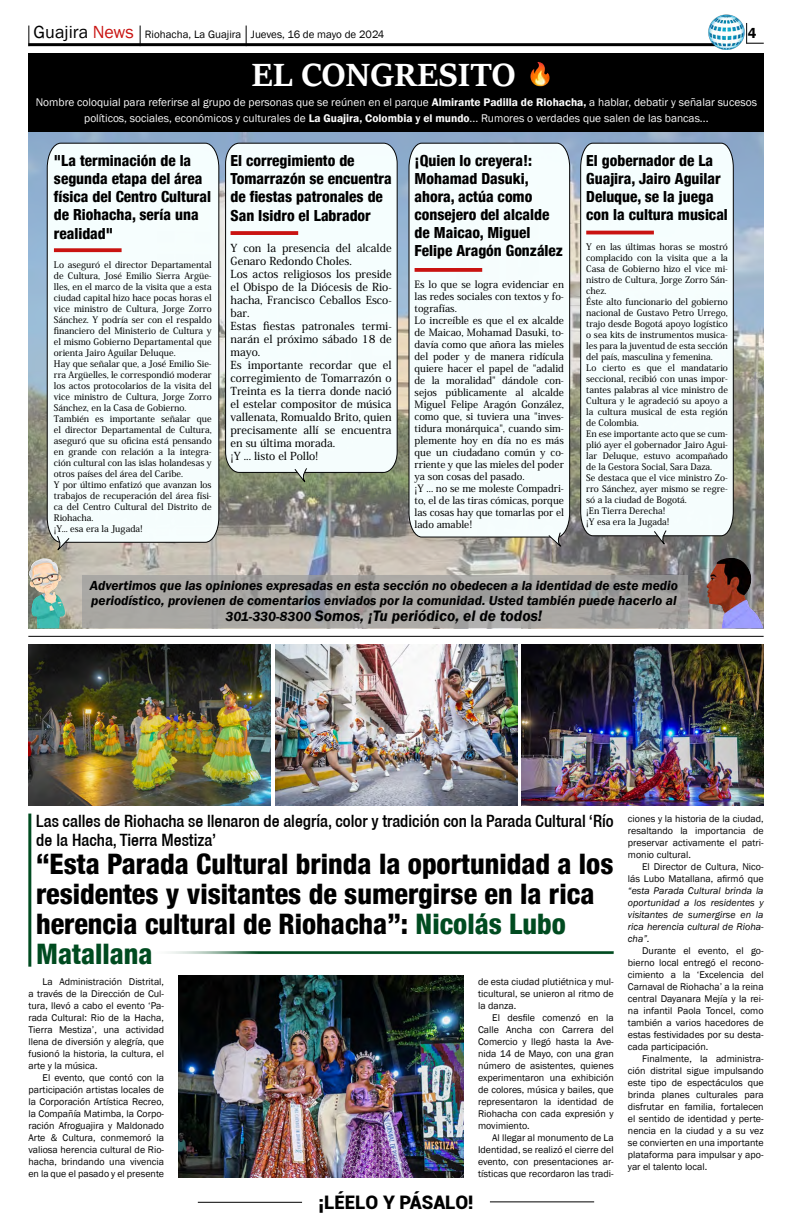
<style>
.page{position:relative;width:792px;height:1224px;background:#fff}
.page>*{position:absolute;margin:0;border:0;box-sizing:border-box;transform-origin:0 0}
.t1{font:700 35.4px "Sitka Heading";color:#fff}
.t2{font:800 condensed 28.2px/29.9px "Helvetica 87";color:#000}
.t3{font:900 18.7px "Roboto";color:#000}
.t4{font:500 condensed 17px/19px "Helvetica 67";color:#000}
.t5{font:italic 600 15.6px "Franklin Gothic";color:#000}
.t6{font:800 condensed 15.3px/18.1px "Helvetica 87";color:#000}
.t7{font:600 14.7px "Franklin Gothic";color:#000}
.t8{font:italic 600 13.5px/15.6px "Franklin Gothic";color:#000}
.t9{font:11.4px/15.6px "Franklin Gothic";color:#fcfcfc;text-align:center}
.t10{font:500 11px/13px "Koz Min Pr 6 N";color:#000}
.t11{font:11px "Franklin Gothic";color:#000}
.t12{font:10px/12px "Franklin Gothic";color:#000;text-align:justify}
.t13{font:500 10px/12px "Koz Min Pr 6 N";color:#000}
.t14{font:italic 10px/12px "Franklin Gothic";color:#000;text-align:justify}
.t15{font:500 9px/11px "Koz Min Pr 6 N";color:#000}
.s1{font-size:18px}
.s2{font-size:18px;color:#c91311}
.s3{font-weight:600}
.s4{font-size:13.5px}
.s5{color:#004b20}
</style>
<div class="page">
<hr style="left:198px;top:1202px;width:104px;height:1px;background:#000">
<hr style="left:490px;top:1201px;width:104px;height:1px;background:#000">
<hr style="left:28px;top:43px;width:688px;height:3px;background:#000">
<svg style="left:746px;top:23px;width:18px;height:21px"></svg>
<svg style="left:28px;top:26px;width:1px;height:20px"></svg>
<svg style="left:140px;top:26px;width:1px;height:18px"></svg>
<svg style="left:246px;top:26px;width:1px;height:18px"></svg>
<img style="left:708px;top:14px;width:37px;height:36px">
<img style="left:28px;top:131px;width:736px;height:497px">
<div style="left:28px;top:53px;width:736px;height:78px;background:#000"></div>
<svg style="left:82px;top:575px;width:606px;height:53px;background:#a7a5a2"></svg>
<img style="left:530px;top:62px;width:20px;height:24px">
<hr style="left:28px;top:636px;width:736px;height:1px;background:#000">
<hr style="left:145px;top:951px;width:469px;height:3px;background:#004b20">
<hr style="left:28px;top:814px;width:3px;height:153px;background:#004b20">
<div style="left:225px;top:143px;width:173px;height:330px;background:#f5fefe"></div>
<svg style="left:294px;top:467px;width:15px;height:20px"></svg>
<div style="left:409px;top:143px;width:161px;height:395px;background:#f5fdfd"></div>
<svg style="left:548px;top:532px;width:17px;height:19px"></svg>
<div style="left:580px;top:143px;width:154px;height:393px;background:#f5fdfd"></div>
<svg style="left:653px;top:530px;width:15px;height:19px"></svg>
<div style="left:47px;top:143px;width:172px;height:400px;background:#f5fefe"></div>
<svg style="left:54px;top:535px;width:16px;height:20px"></svg>
<svg style="left:231px;top:231px;width:67px;height:4px"></svg>
<svg style="left:415px;top:268px;width:67px;height:4px"></svg>
<hr style="left:586px;top:231px;width:68px;height:3px;background:#c91311">
<svg style="left:54px;top:248px;width:68px;height:4px"></svg>
<img style="left:706px;top:558px;width:58px;height:70px">
<img style="left:28px;top:558px;width:37px;height:70px">
<img style="left:178px;top:976px;width:286px;height:202px">
<img style="left:28px;top:644px;width:242px;height:162px">
<img style="left:275px;top:644px;width:242px;height:162px">
<img style="left:522px;top:644px;width:242px;height:162px">
<p class="t11" style="left:34px;top:28px;width:352px"><span class="s1">Guajira</span> <span class="s2">News</span> Riohacha, La Guajira Jueves, 16 de mayo de 2024</p>
<h3 class="t7" style="left:748px;top:24px;width:10px">4</h3>
<h1 class="t1" style="left:251px;top:49px;width:266px">EL CONGRESITO</h1>
<p class="t9" style="left:36px;top:95px;width:723px">Nombre coloquial para referirse al grupo de personas que se reúnen en el parque <span class="s3">Almirante Padilla de Riohacha,</span> a hablar, debatir y señalar sucesos políticos, sociales, económicos y culturales de <span class="s3">La Guajira, Colombia y el mundo</span>... Rumores o verdades que salen de las bancas...</p>
<h3 class="t6" style="left:54px;top:151px;width:159px">"La terminación de la segunda etapa del área física del Centro Cultural de Riohacha, sería una realidad"</h3>
<p class="t15" style="left:54px;top:259px;width:159px">Lo aseguró el director Departamental de Cultura, José Emilio Sierra Argüe&shy;lles, en el marco de la visita que a esta ciudad capital hizo hace pocas horas el vice ministro de Cultura, Jorge Zorro Sánchez. Y podría ser con el respaldo financiero del Ministerio de Cultura y el mismo Gobierno Departamental que orienta Jairo Aguilar Deluque.<br>Hay que señalar que, a José Emilio Sie&shy;rra Argüelles, le correspondió moderar los actos protocolarios de la visita del vice ministro de Cultura, Jorge Zorro Sánchez, en la Casa de Gobierno.<br>También es importante señalar que el director Departamental de Cultura, aseguró que su oficina está pensando en grande con relación a la integra&shy;ción cultural con las islas holandesas y otros países del área del Caribe.<br>Y por último enfatizó que avanzan los trabajos de recuperación del área físi&shy;ca del Centro Cultural del Distrito de Riohacha.<br>¡Y... esa era la Jugada!</p>
<h3 class="t6" style="left:231px;top:151px;width:163px">El corregimiento de<br>Tomarrazón se encuentra de fiestas patronales de<br>San Isidro el Labrador</h3>
<h3 class="t6" style="left:415px;top:151px;width:150px">¡Quien lo creyera!:<br>Mohamad Dasuki, ahora, actúa como consejero del alcalde de Maicao, Miguel<br>Felipe Aragón González</h3>
<h3 class="t6" style="left:586px;top:151px;width:143px">El gobernador de La<br>Guajira, Jairo Aguilar<br>Deluque, se la juega con la cultura musical</h3>
<p class="t15" style="left:586px;top:242px;width:143px">Y en las últimas horas se mostró complacido con la visita que a la<br>Casa de Gobierno hizo el vice mi&shy;nistro de Cultura, Jorge Zorro Sán&shy;chez.<br>Éste alto funcionario del gobierno nacional de Gustavo Petro Urrego, trajo desde Bogotá apoyo logístico o sea kits de instrumentos musica&shy;les para la juventud de esta sección del país, masculina y femenina.<br>Lo cierto es que el mandatario seccional, recibió con unas impor&shy;tantes palabras al vice ministro de<br>Cultura y le agradeció su apoyo a la cultura musical de esta región de Colombia.<br>En ese importante acto que se cum&shy;plió ayer el gobernador Jairo Agui&shy;lar Deluque, estuvo acompañado de la Gestora Social, Sara Daza.<br>Se destaca que el vice ministro Zo&shy;rro Sánchez, ayer mismo se regre&shy;só a la ciudad de Bogotá.<br>¡En Tierra Derecha!<br>¡Y esa era la Jugada!</p>
<p class="t10" style="left:231px;top:242px;width:163px">Y con la presencia del alcalde<br>Genaro Redondo Choles.<br>Los actos religiosos los preside el Obispo de la Diócesis de Rio&shy;hacha, Francisco Ceballos Esco&shy;bar.<br>Estas fiestas patronales termi&shy;narán el próximo sábado 18 de mayo.<br>Es importante recordar que el corregimiento de Tomarrazón o<br>Treinta es la tierra donde nació el estelar compositor de música vallenata, Romualdo Brito, quien precisamente allí se encuentra en su última morada.<br>¡Y ... listo el Pollo!</p>
<p class="t13" style="left:415px;top:278px;width:151px">Es lo que se logra evidenciar en las redes sociales con textos y fo&shy;tografías.<br>Lo increíble es que el ex alcalde de Maicao, Mohamad Dasuki, to&shy;davía como que añora las mieles del poder y de manera ridícula quiere hacer el papel de "adalid de la moralidad" dándole con&shy;sejos públicamente al alcalde<br>Miguel Felipe Aragón González, como que, si tuviera una "inves&shy;tidura monárquica", cuando sim&shy;plemente hoy en día no es más que un ciudadano común y co&shy;rriente y que las mieles del poder ya son cosas del pasado.<br>¡Y ... no se me moleste Compadri&shy;to, el de las tiras cómicas, porque las cosas hay que tomarlas por el lado amable!</p>
<h3 class="t8" style="left:90px;top:577px;width:590px">Advertimos que las opiniones expresadas en esta sección no obedecen a la identidad de este medio periodístico, provienen de comentarios enviados por la comunidad. Usted también puede hacerlo al</h3>
<h3 class="t5" style="left:225px;top:606px;width:318px"><span class="s4">301-330-8300</span> Somos, ¡Tu periódico, el de todos!</h3>
<h3 class="t4" style="left:36px;top:811px;width:579px">Las calles de Riohacha se llenaron de alegría, color y tradición con la Parada Cultural ‘Río de la Hacha, Tierra Mestiza’</h3>
<h2 class="t2" style="left:36px;top:849px;width:579px">“Esta Parada Cultural brinda la oportunidad a los residentes y visitantes de sumergirse en la rica herencia cultural de Riohacha”: <span class="s5">Nicolás Lubo Matallana</span></h2>
<p class="t12" style="left:28px;top:976px;width:137px;text-indent:14px">La Administración Distrital, a través de la Dirección de Cul&shy;tura, llevó a cabo el evento ‘Pa&shy;rada Cultural: Rio de la Hacha, Tierra Mestiza’, una actividad llena de diversión y alegría, que fusionó la historia, la cultura, el arte y la música.</p>
<p class="t12" style="left:28px;top:1072px;width:137px;text-indent:14px">El evento, que contó con la participación artistas locales de la Corporación Artística Recreo, la Compañía Matimba, la Corpo&shy;ración Afroguajira y Maldonado Arte &amp; Cultura, conmemoró la valiosa herencia cultural de Rio&shy;hacha, brindando una vivencia en la que el pasado y el presente</p>
<p class="t12" style="left:478px;top:976px;width:137px">de esta ciudad plutiétnica y mul&shy;ticultural, se unieron al ritmo de la danza.</p>
<p class="t12" style="left:478px;top:1012px;width:137px;text-indent:14px">El desfile comenzó en la Calle Ancha con Carrera del Comercio y llegó hasta la Ave&shy;nida 14 de Mayo, con una gran número de asistentes, quienes experimentaron una exhibición de colores, música y bailes, que representaron la identidad de Riohacha con cada expresión y movimiento.</p>
<p class="t12" style="left:478px;top:1132px;width:137px;text-indent:14px">Al llegar al monumento de La Identidad, se realizó el cierre del evento, con presentaciones ar&shy;tísticas que recordaron las tradi-</p>
<h3 class="t3" style="left:318px;top:1189px;width:157px">¡LÉELO Y PÁSALO!</h3>
<p class="t12" style="left:628px;top:813px;width:137px">ciones y la historia de la ciudad, resaltando la importancia de preservar activamente el patri&shy;monio cultural.</p>
<p class="t12" style="left:628px;top:861px;width:137px;text-align:right">El Director de Cultura, Nico&shy;lás Lubo Matallana, afirmó que</p>
<p class="t14" style="left:628px;top:885px;width:137px">“esta Parada Cultural brinda la oportunidad a los residentes y visitantes de sumergirse en la rica herencia cultural de Rioha&shy;cha”.</p>
<p class="t12" style="left:628px;top:945px;width:137px;text-indent:14px">Durante el evento, el go&shy;bierno local entregó el recono&shy;cimiento a la ‘Excelencia del Carnaval de Riohacha’ a la reina central Dayanara Mejía y la rei&shy;na infantil Paola Toncel, como también a varios hacedores de estas festividades por su desta&shy;cada participación.</p>
<p class="t12" style="left:628px;top:1053px;width:137px;text-indent:14px">Finalmente, la administra&shy;ción distrital sigue impulsando este tipo de espectáculos que brinda planes culturales para disfrutar en familia, fortalecen el sentido de identidad y perte&shy;nencia en la ciudad y a su vez se convierten en una importante plataforma para impulsar y apo&shy;yar el talento local.</p>
</div>
